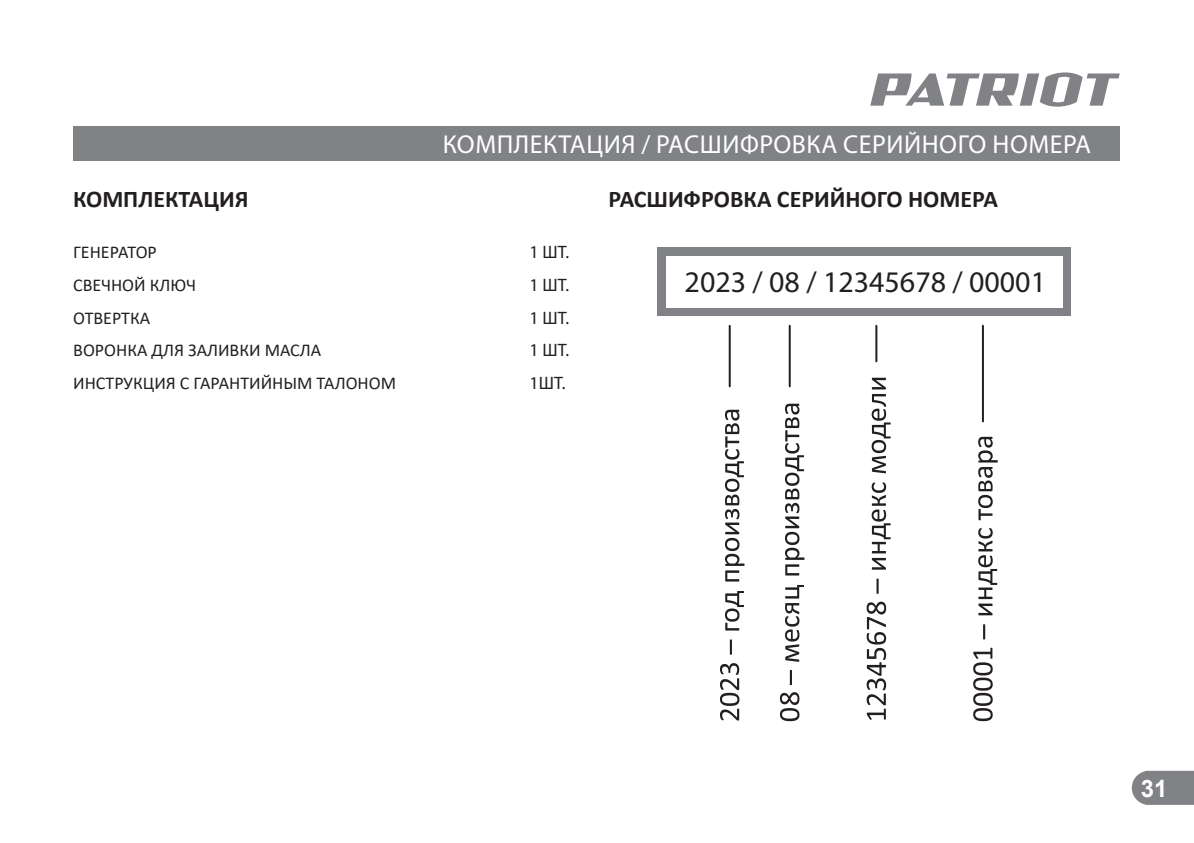
<style>
.page{position:relative;width:1194px;height:843px;background:#fff}
.page>*{position:absolute;margin:0;border:0;box-sizing:border-box;transform-origin:0 0}
.t1{font:30px "Myriad Pro";color:#231f20}
.t2{font:26px "Myriad Pro";letter-spacing:.02em;color:#fff}
.t3{font:700 24px "Calibri";color:#231f20}
.t4{font:700 24px "Arial";color:#fff}
.t5{font:18px/33px "Calibri";color:#231f20}
.t6{font:18px/33px "Myriad Pro";color:#231f20;text-align:justify}
</style>
<div class="page">
<svg style="left:870px;top:72px;width:250px;height:35px"></svg>
<svg style="left:1132px;top:770px;width:62px;height:34px;background:#898b8e"></svg>
<div style="left:73px;top:126px;width:1047px;height:34px;background:#808285"></div>
<hr style="left:729px;top:325px;width:2px;height:61px;background:#231f20">
<hr style="left:789px;top:325px;width:2px;height:61px;background:#231f20">
<hr style="left:875px;top:325px;width:2px;height:36px;background:#231f20">
<hr style="left:982px;top:325px;width:2px;height:96px;background:#231f20">
<div style="left:657px;top:247px;width:414px;height:68px;background:#808285"></div>
<div style="left:666px;top:256px;width:397px;height:51px;background:#fff"></div>
<svg style="left:730px;top:639px;width:2px;height:15px"></svg>
<svg style="left:725px;top:591px;width:19px;height:39px"></svg>
<svg style="left:725px;top:409px;width:20px;height:172px"></svg>
<svg style="left:790px;top:670px;width:2px;height:14px"></svg>
<svg style="left:785px;top:585px;width:19px;height:76px"></svg>
<svg style="left:785px;top:403px;width:20px;height:172px"></svg>
<svg style="left:867px;top:601px;width:19px;height:118px"></svg>
<svg style="left:877px;top:578px;width:2px;height:15px"></svg>
<svg style="left:872px;top:482px;width:19px;height:87px"></svg>
<svg style="left:872px;top:377px;width:19px;height:96px"></svg>
<svg style="left:973px;top:647px;width:20px;height:73px"></svg>
<svg style="left:983px;top:624px;width:2px;height:15px"></svg>
<svg style="left:978px;top:528px;width:19px;height:87px"></svg>
<svg style="left:978px;top:436px;width:20px;height:84px"></svg>
<svg style="left:720px;top:663px;width:19px;height:57px"></svg>
<svg style="left:780px;top:692px;width:19px;height:28px"></svg>
<h3 class="t3" style="left:73px;top:182px;width:177px">КОМПЛЕКТАЦИЯ</h3>
<p class="t5" style="left:73px;top:234px;width:324px">ГЕНЕРАТОР<br>СВЕЧНОЙ КЛЮЧ<br>ОТВЕРТКА<br>ВОРОНКА ДЛЯ ЗАЛИВКИ МАСЛА<br>ИНСТРУКЦИЯ С ГАРАНТИЙНЫМ ТАЛОНОМ</p>
<h2 class="t2" style="left:443px;top:132px;width:650px">КОМПЛЕКТАЦИЯ / РАСШИФРОВКА СЕРИЙНОГО НОМЕРА</h2>
<p class="t6" style="left:530px;top:235px;width:41px">1 ШТ.<br>1 ШТ.<br>1 ШТ.<br>1 ШТ.<br>1ШТ.</p>
<h3 class="t3" style="left:608px;top:182px;width:391px">РАСШИФРОВКА СЕРИЙНОГО НОМЕРА</h3>
<h1 class="t1" style="left:685px;top:268px;width:363px">2023 / 08 / 12345678 / 00001</h1>
<h3 class="t4" style="left:1141px;top:773px;width:28px">31</h3>
</div>
